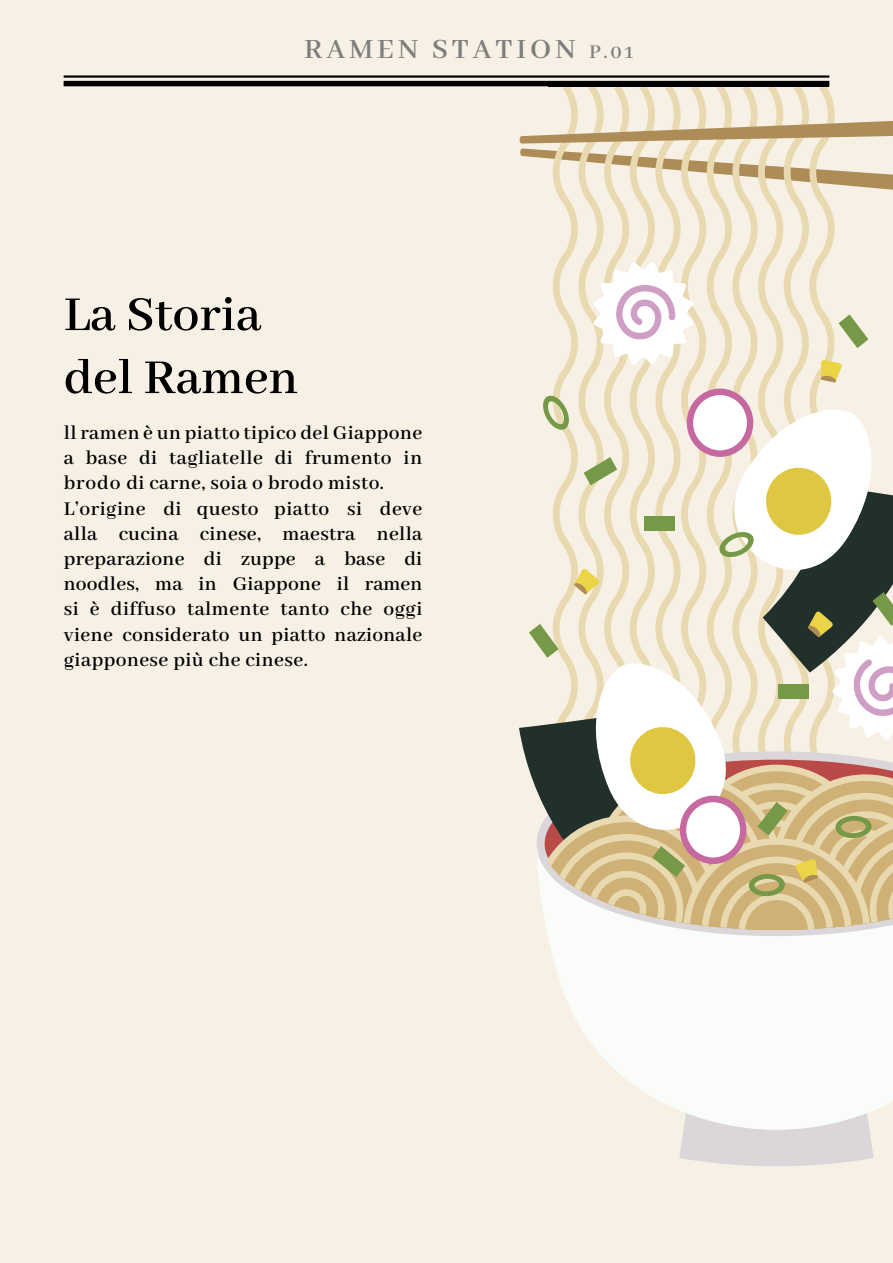
<style>
.page{position:relative;width:893px;height:1263px;background:#f7f1e5}
.page>*{position:absolute;margin:0;border:0;box-sizing:border-box;transform-origin:0 0}
.t1{font:600 52.5px/63px "Abhaya Libre";color:#000}
.t2{font:600 30px "Abhaya Libre";letter-spacing:.13em;color:#7e7e7d}
.t3{font:600 21px/25.2px "Abhaya Libre";letter-spacing:.02em;color:#000}
.s1{font-size:21px}
</style>
<div class="page">
<hr style="left:64px;top:76px;width:765px;height:1px;background:#000">
<div style="left:64px;top:81px;width:765px;height:5px;background:#000"></div>
<div style="left:679px;top:1092px;width:195px;height:77px;background:#dbd6d9;border-radius:10px"></div>
<svg style="left:548px;top:936px;width:345px;height:194px;fill:#fafcfa"></svg>
<svg style="left:547px;top:930px;width:346px;height:6px;fill:#fafcfa"></svg>
<svg style="left:519px;top:84px;width:374px;height:846px"></svg>
<div style="left:549px;top:81px;width:280px;height:5px;background:#000"></div>
<h2 class="t2" style="left:304px;top:32px;width:331px">RAMEN STATION <span class="s1">P.01</span></h2>
<h1 class="t1" style="left:64px;top:285px;width:236px">La Storia del Ramen</h1>
<p class="t3" style="left:64px;top:421px;width:360px">ll ramen è un piatto tipico del Giappone a base di tagliatelle di frumento in brodo di carne, soia o brodo misto.<br>L’origine di questo piatto si deve alla cucina cinese, maestra nella preparazione di zuppe a base di noodles, ma in Giappone il ramen si è diffuso talmente tanto che oggi viene considerato un piatto nazionale giapponese più che cinese.</p>
</div>
